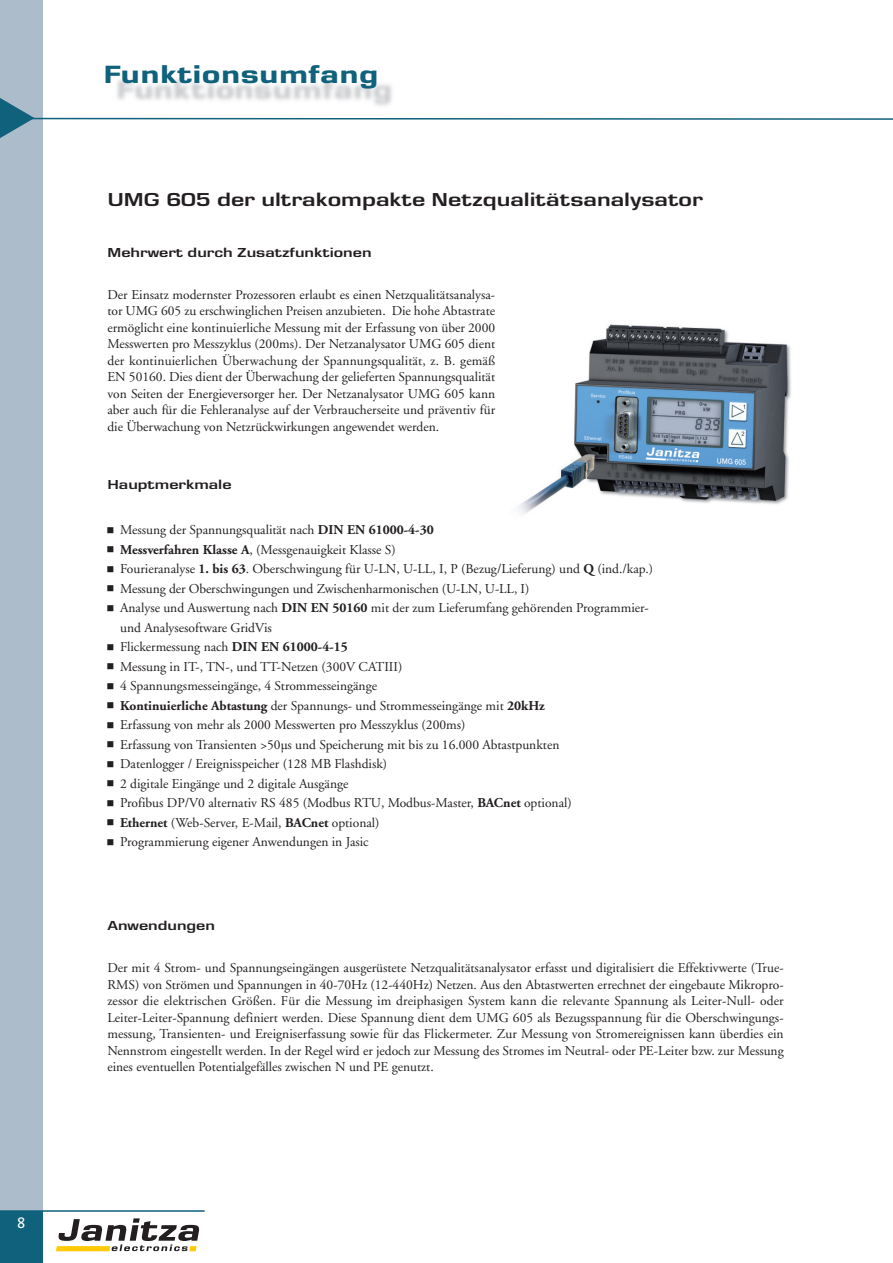
<style>
.page{position:relative;width:893px;height:1263px;background:#fff}
.page>*{position:absolute;margin:0;border:0;box-sizing:border-box;transform-origin:0 0}
.t1{font:700 24px "Seat Eurostile";letter-spacing:.015em;color:#0f617c}
.t2{font:600 18px "Seat Eurostile";color:#231f20}
.t3{font:15px "The Sans";color:#fff}
.t4{font:13.5px/19.5px "Adobe Garamond";color:#231f20;text-align:justify}
.t5{font:600 12.45px "Seat Eurostile";color:#231f20}
.s1{font-weight:700}
</style>
<div class="page">
<svg style="left:56px;top:1218px;width:143px;height:33px"></svg>
<div style="left:0;top:0;width:43px;height:1263px;background:#acbccb"></div>
<div style="left:0;top:1211px;width:43px;height:52px;background:#0f617c"></div>
<img style="left:117px;top:79px;width:275px;height:14px">
<hr style="left:0;top:1210px;width:205px;height:2px;background:#0f617c">
<img style="left:518px;top:324px;width:273px;height:190px">
<svg style="left:9px;top:93px;width:884px;height:27px"></svg>
<p class="t3" style="left:17px;top:1217px;width:10px">8</p>
<h1 class="t1" style="left:103px;top:66px;width:277px">Funktionsumfang</h1>
<h2 class="t2" style="left:107px;top:193px;width:597px">UMG 605 der ultrakompakte Netzqualitätsanalysator</h2>
<p class="t5" style="left:107px;top:248px;width:266px">Mehrwert durch Zusatzfunktionen</p>
<p class="t4" style="left:107px;top:287px;width:389px;line-height:16.5px">Der Einsatz modernster Prozessoren erlaubt es einen Netzqualitätsanalysa&shy;tor UMG 605 zu erschwinglichen Preisen anzubieten. Die hohe Abtastrate ermöglicht eine kontinuierliche Messung mit der Erfassung von über 2000<br>Messwerten pro Messzyklus (200ms). Der Netzanalysator UMG 605 dient der kontinuierlichen Überwachung der Spannungsqualität, z. B. gemäß EN 50160. Dies dient der Überwachung der gelieferten Spannungsqualität von Seiten der Energieversorger her. Der Netzanalysator UMG 605 kann aber auch für die Fehleranalyse auf der Verbraucherseite und präventiv für die Überwachung von Netzrückwirkungen angewendet werden.</p>
<p class="t5" style="left:107px;top:480px;width:126px">Hauptmerkmale</p>
<p class="t4" style="left:120px;top:521px;width:534px;text-align:left">Messung der Spannungsqualität nach <span class="s1">DIN EN 61000-4-30<br>Messverfahren Klasse A</span>, (Messgenauigkeit Klasse S)<br>Fourieranalyse <span class="s1">1. bis 63</span>. Oberschwingung für U-LN, U-LL, I, P (Bezug/Lieferung) und <span class="s1">Q</span> (ind./kap.)<br>Messung der Oberschwingungen und Zwischenharmonischen (U-LN, U-LL, I)<br>Analyse und Auswertung nach <span class="s1">DIN EN 50160</span> mit der zum Lieferumfang gehörenden Programmier&shy;und Analysesoftware GridVis<br>Flickermessung nach <span class="s1">DIN EN 61000-4-15<br></span>Messung in IT-, TN-, und TT-Netzen (300V CATIII)<br>4 Spannungsmesseingänge, 4 Strommesseingänge<br><span class="s1">Kontinuierliche Abtastung</span> der Spannungs- und Strommesseingänge mit <span class="s1">20kHz<br></span>Erfassung von mehr als 2000 Messwerten pro Messzyklus (200ms)<br>Erfassung von Transienten &gt;50µs und Speicherung mit bis zu 16.000 Abtastpunkten<br>Datenlogger / Ereignisspeicher (128 MB Flashdisk)<br>2 digitale Eingänge und 2 digitale Ausgänge<br>Profibus DP/V0 alternativ RS 485 (Modbus RTU, Modbus-Master, <span class="s1">BACnet</span> optional)<br><span class="s1">Ethernet</span> (Web-Server, E-Mail, <span class="s1">BACnet</span> optional)<br>Programmierung eigener Anwendungen in Jasic</p>
<p class="t5" style="left:107px;top:921px;width:109px">Anwendungen</p>
<p class="t4" style="left:107px;top:961px;width:678px;line-height:16.5px">Der mit 4 Strom- und Spannungseingängen ausgerüstete Netzqualitätsanalysator erfasst und digitalisiert die Effektivwerte (True-RMS) von Strömen und Spannungen in 40-70Hz (12-440Hz) Netzen. Aus den Abtastwerten errechnet der eingebaute Mikropro&shy;zessor die elektrischen Größen. Für die Messung im dreiphasigen System kann die relevante Spannung als Leiter-Null- oder Leiter-Leiter-Spannung definiert werden. Diese Spannung dient dem UMG 605 als Bezugsspannung für die Oberschwingungs&shy;messung, Transienten- und Ereigniserfassung sowie für das Flickermeter. Zur Messung von Stromereignissen kann überdies ein Nennstrom eingestellt werden. In der Regel wird er jedoch zur Messung des Stromes im Neutral- oder PE-Leiter bzw. zur Messung eines eventuellen Potentialgefälles zwischen N und PE genutzt.</p>
</div>
